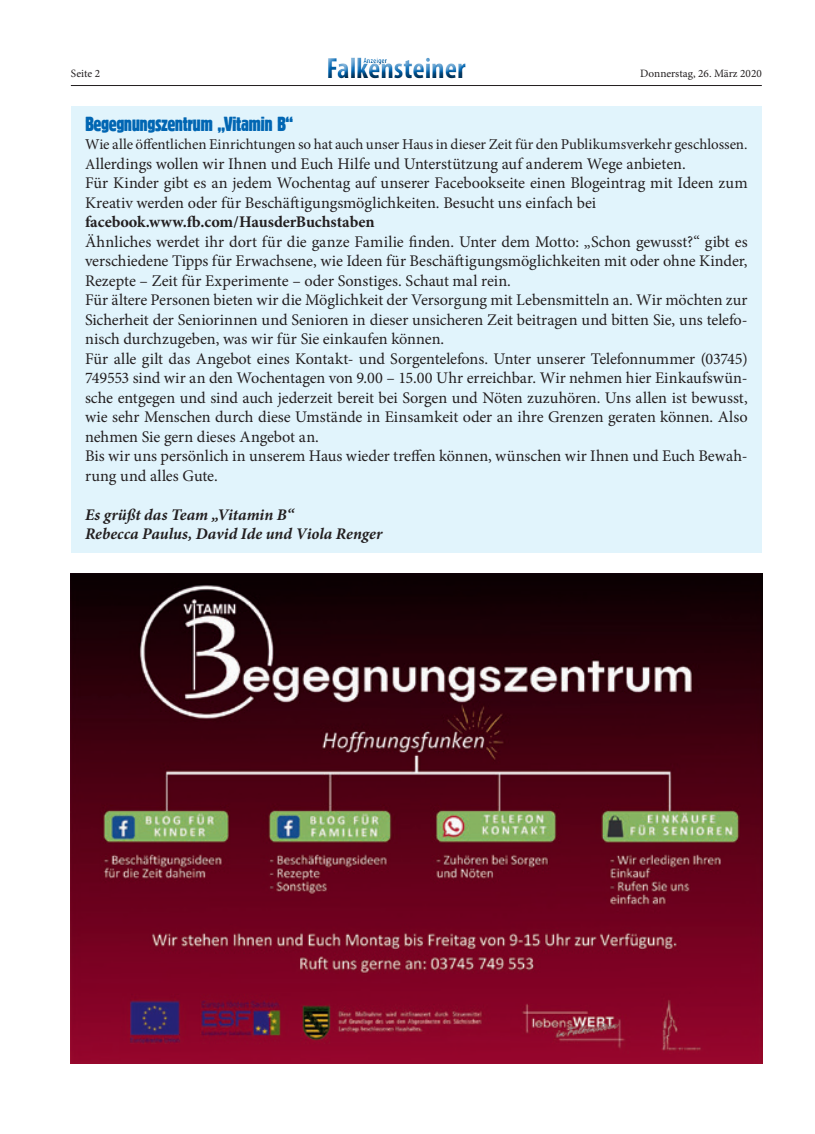
<style>
.page{position:relative;width:815px;height:1134px;background:#fff}
.page>*{position:absolute;margin:0;border:0;box-sizing:border-box;transform-origin:0 0}
.t1{font:700 condensed 29.38px "Myriad Pro";color:#0166b3}
.t2{font:21.25px "Block D Regu Extr Cond";letter-spacing:-.025em;color:#0166b3}
.t3{font:16.25px/19.5px "Minion Pro";letter-spacing:-.005em;color:#231f20}
.t4{font:italic 700 16.25px/19.5px "Minion Pro";color:#231f20}
.t5{font:700 16.25px "Minion Pro";letter-spacing:-.005em;color:#231f20}
.t6{font:15px "Minion Pro";letter-spacing:-.005em;color:#231f20}
.t7{font:11.25px "Minion Pro";color:#231f20}
.t8{font:700 condensed 7.75px "Myriad Pro";color:#0166b3}
.s1{font-size:15px}
</style>
<div class="page">
<hr style="left:71px;top:85px;width:691px;height:1px;background:#231f20">
<div style="left:317px;top:48px;width:161px;height:39px;background:#fff"></div>
<div style="left:321px;top:53px;width:154px;height:34px;background:#231f20;opacity:.75"></div>
<img style="left:71px;top:574px;width:692px;height:489px">
<div style="left:71px;top:106px;width:691px;height:446px;background:#e1f4fc"></div>
<p class="t8" style="left:363px;top:56px;width:25px">Anzeiger</p>
<h1 class="t1" style="left:326px;top:50px;width:141px">Falkensteiner</h1>
<p class="t7" style="left:71px;top:66px;width:31px">Seite 2</p>
<p class="t7" style="left:640px;top:66px;width:123px">Donnerstag, 26. März 2020</p>
<h2 class="t2" style="left:85px;top:113px;width:210px">Begegnungszentrum „Vitamin B“</h2>
<p class="t6" style="left:85px;top:134px;width:664px">Wie alle öffentlichen Einrichtungen so hat auch unser Haus in dieser Zeit für den Publikumsverkehr geschlossen.</p>
<p class="t3" style="left:85px;top:154px;width:664px"><span class="s1">A</span>llerdings wollen wir Ihnen und Euch Hilfe und Unterstützung auf anderem Wege anbieten.<br>Für Kinder gibt es an jedem Wochentag auf unserer Facebookseite einen Blogeintrag mit Ideen zum<br>Kreativ werden oder für Beschäftigungsmöglichkeiten. Besucht uns einfach bei</p>
<p class="t5" style="left:85px;top:210px;width:291px">facebook.www.fb.com/HausderBuchstaben</p>
<p class="t3" style="left:85px;top:232px;width:664px">Ähnliches werdet ihr dort für die ganze Familie finden. Unter dem Motto: „Schon gewusst?“ gibt es verschiedene Tipps für Erwachsene, wie Ideen für Beschäftigungsmöglichkeiten mit oder ohne Kinder, Rezepte – Zeit für Experimente – oder Sonstiges. Schaut mal rein.<br>Für ältere Personen bieten wir die Möglichkeit der Versorgung mit Lebensmitteln an. Wir möchten zur Sicherheit der Seniorinnen und Senioren in dieser unsicheren Zeit beitragen und bitten Sie, uns telefo&shy;nisch durchzugeben, was wir für Sie einkaufen können.<br>Für alle gilt das Angebot eines Kontakt- und Sorgentelefons. Unter unserer Telefonnummer (03745)<br>749553 sind wir an den Wochentagen von 9.00 – 15.00 Uhr erreichbar. Wir nehmen hier Einkaufswün&shy;sche entgegen und sind auch jederzeit bereit bei Sorgen und Nöten zuzuhören. Uns allen ist bewusst, wie sehr Menschen durch diese Umstände in Einsamkeit oder an ihre Grenzen geraten können. Also nehmen Sie gern dieses Angebot an.<br>Bis wir uns persönlich in unserem Haus wieder treffen können, wünschen wir Ihnen und Euch Bewah&shy;rung und alles Gute.</p>
<p class="t4" style="left:85px;top:504px;width:299px">Es grüßt das Team „Vitamin B“<br>Rebecca Paulus, David Ide und Viola Renger</p>
</div>
